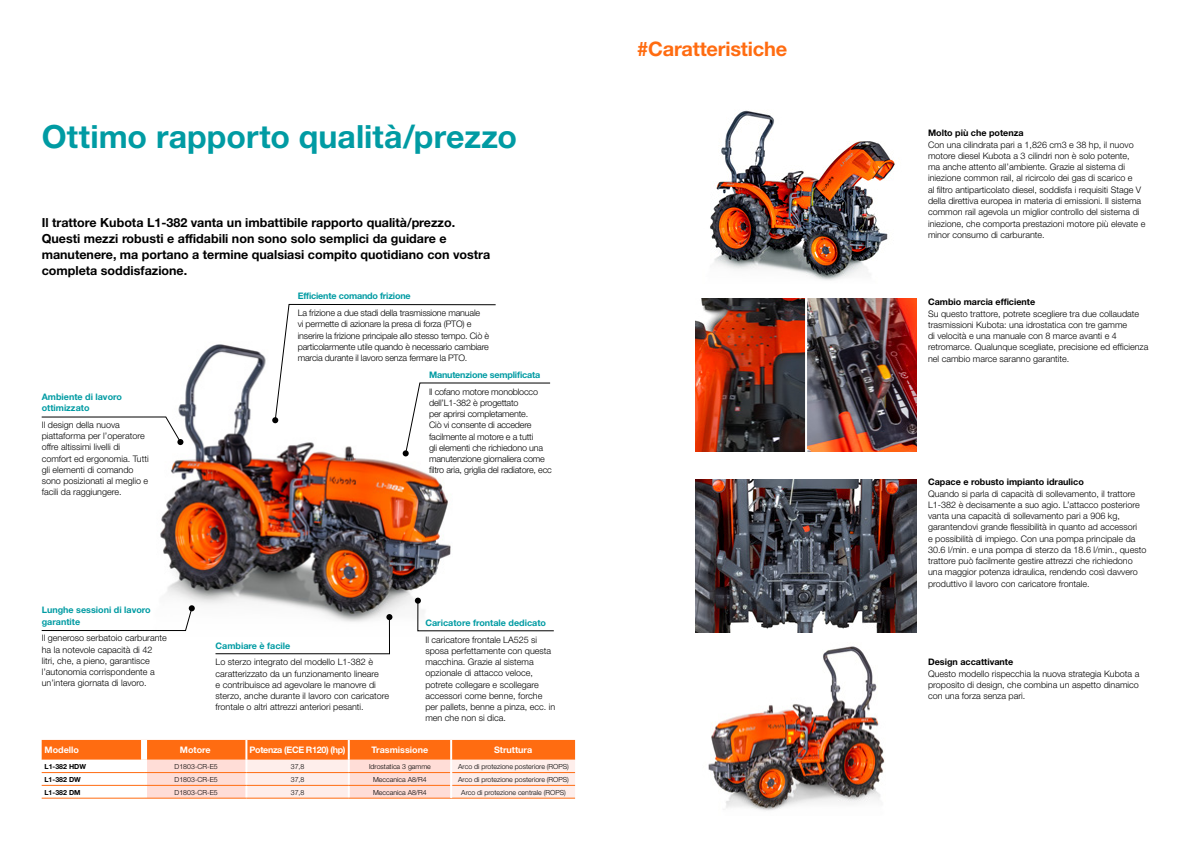
<style>
.page{position:relative;width:1191px;height:842px;background:#fff}
.page>*{position:absolute;margin:0;border:0;box-sizing:border-box;transform-origin:0 0}
.t1{font:700 32px "Helvetica Neue LT Pro";letter-spacing:.005em;color:#009ba3}
.t2{font:700 20px "Helvetica Neue LT Pro";letter-spacing:-.01em;color:#ff6c11}
.t3{font:700 12.5px/16px "Helvetica Neue LT Pro";color:#000}
.t4{font:300 9px/11.2px "Helvetica Neue LT Pro";color:#000}
.t5{font:300 9px/11.2px "Helvetica Neue LT Pro";letter-spacing:-.02em;color:#000}
.t6{font:700 9px/11.2px "Helvetica Neue LT Pro";color:#009ba3}
.t7{font:700 9px "Helvetica Neue LT Pro";color:#000}
.t8{font:700 9px "Helvetica Neue LT Pro";letter-spacing:-.02em;color:#009ba3}
.t9{font:700 9px "Helvetica Neue LT Pro";color:#fff}
.t10{font:700 9px "Helvetica Neue LT Pro";letter-spacing:-.04em;color:#fff}
.t11{font:300 7px "Helvetica Neue LT Pro";color:#000}
.t12{font:700 7px "Helvetica Neue LT Pro";color:#000}
</style>
<div class="page">
<img style="left:710px;top:110px;width:185px;height:171px">
<img style="left:695px;top:298px;width:221px;height:154px">
<img style="left:695px;top:479px;width:221px;height:153px">
<img style="left:160px;top:344px;width:312px;height:288px">
<img style="left:708px;top:646px;width:177px;height:165px">
<hr style="left:805px;top:298px;width:2px;height:154px;background:#fff">
<hr style="left:42px;top:798px;width:102px;height:1px;background:#ff6c11">
<hr style="left:144px;top:798px;width:102px;height:1px;background:#ff6c11">
<hr style="left:246px;top:798px;width:103px;height:1px;background:#ff6c11">
<hr style="left:349px;top:798px;width:102px;height:1px;background:#ff6c11">
<hr style="left:451px;top:798px;width:124px;height:1px;background:#ff6c11">
<svg style="left:42px;top:740px;width:533px;height:58px;background:#febc98"></svg>
<svg style="left:272px;top:304px;width:278px;height:152px"></svg>
<svg style="left:41px;top:605px;width:154px;height:26px"></svg>
<svg style="left:41px;top:416px;width:142px;height:29px"></svg>
<svg style="left:215px;top:614px;width:177px;height:40px"></svg>
<svg style="left:415px;top:598px;width:139px;height:33px"></svg>
<h1 class="t1" style="left:42px;top:117px;width:477px">Ottimo rapporto qualità/prezzo</h1>
<p class="t3" style="left:42px;top:214px;width:450px">Il trattore Kubota L1-382 vanta un imbattibile rapporto qualità/prezzo.<br>Questi mezzi robusti e affidabili non sono solo semplici da guidare e manutenere, ma portano a termine qualsiasi compito quotidiano con vostra completa soddisfazione.</p>
<p class="t6" style="left:42px;top:391px;width:82px">Ambiente di lavoro ottimizzato</p>
<p class="t4" style="left:42px;top:419px;width:109px">Il design della nuova piattaforma per l’operatore offre altissimi livelli di comfort ed ergonomia. Tutti gli elementi di comando sono posizionati al meglio e facili da raggiungere.</p>
<p class="t8" style="left:298px;top:290px;width:114px">Efficiente comando frizione</p>
<p class="t5" style="left:298px;top:307px;width:193px">La frizione a due stadi della trasmissione manuale<br>vi permette di azionare la presa di forza (PTO) e inserire la frizione principale allo stesso tempo. Ciò è particolarmente utile quando è necessario cambiare marcia durante il lavoro senza fermare la PTO.</p>
<p class="t8" style="left:429px;top:369px;width:113px">Manutenzione semplificata</p>
<p class="t5" style="left:429px;top:386px;width:124px">Il cofano motore monoblocco dell’L1-382 è progettato<br>per aprirsi completamente.<br>Ciò vi consente di accedere facilmente al motore e a tutti<br>gli elementi che richiedono una manutenzione giornaliera come filtro aria, griglia del radiatore, ecc</p>
<p class="t6" style="left:42px;top:604px;width:110px">Lunghe sessioni di lavoro garantite</p>
<p class="t4" style="left:42px;top:632px;width:127px">Il generoso serbatoio carburante ha la notevole capacità di 42 litri, che, a pieno, garantisce l’autonomia corrispondente a un’intera giornata di lavoro.</p>
<p class="t6" style="left:215px;top:639px;width:76px">Cambiare è facile</p>
<p class="t4" style="left:215px;top:656px;width:175px">Lo sterzo integrato del modello L1-382 è caratterizzato da un funzionamento lineare<br>e contribuisce ad agevolare le manovre di sterzo, anche durante il lavoro con caricatore frontale o altri attrezzi anteriori pesanti.</p>
<p class="t6" style="left:425px;top:617px;width:122px">Caricatore frontale dedicato</p>
<p class="t4" style="left:425px;top:633px;width:131px">Il caricatore frontale LA525 si sposa perfettamente con questa macchina. Grazie al sistema opzionale di attacco veloce, potrete collegare e scollegare accessori come benne, forche per pallets, benne a pinza, ecc. in men che non si dica.</p>
<p class="t9" style="left:45px;top:744px;width:36px">Modello</p>
<p class="t9" style="left:180px;top:744px;width:32px">Motore</p>
<p class="t10" style="left:250px;top:744px;width:97px">Potenza (ECE R120) (hp)</p>
<p class="t9" style="left:372px;top:744px;width:58px">Trasmissione</p>
<p class="t9" style="left:494px;top:744px;width:40px">Struttura</p>
<p class="t12" style="left:45px;top:762px;width:43px">L1-382 HDW</p>
<p class="t11" style="left:175px;top:762px;width:45px">D1803-CR-E5</p>
<p class="t11" style="left:291px;top:762px;width:15px">37,8</p>
<p class="t11" style="left:369px;top:762px;width:63px">Idrostatica 3 gamme</p>
<p class="t11" style="left:458px;top:762px;width:112px">Arco di protezione posteriore (ROPS)</p>
<p class="t12" style="left:44px;top:775px;width:38px">L1-382 DW</p>
<p class="t11" style="left:175px;top:775px;width:45px">D1803-CR-E5</p>
<p class="t11" style="left:291px;top:775px;width:15px">37,8</p>
<p class="t11" style="left:373px;top:775px;width:55px">Meccanica A8/R4</p>
<p class="t11" style="left:458px;top:775px;width:112px">Arco di protezione posteriore (ROPS)</p>
<p class="t12" style="left:44px;top:788px;width:38px">L1-382 DM</p>
<p class="t11" style="left:175px;top:788px;width:45px">D1803-CR-E5</p>
<p class="t11" style="left:291px;top:788px;width:15px">37,8</p>
<p class="t11" style="left:373px;top:788px;width:55px">Meccanica A8/R4</p>
<p class="t11" style="left:461px;top:788px;width:106px">Arco di protezione centrale (ROPS)</p>
<h2 class="t2" style="left:637px;top:36px;width:151px">#Caratteristiche</h2>
<p class="t7" style="left:928px;top:128px;width:97px">Molto più che potenza</p>
<p class="t4" style="left:928px;top:139px;width:219px">Con una cilindrata pari a 1,826 cm3 e 38 hp, il nuovo motore diesel Kubota a 3 cilindri non è solo potente,<br>ma anche attento all’ambiente. Grazie al sistema di iniezione common rail, al ricircolo dei gas di scarico e<br>al filtro antiparticolato diesel, soddisfa i requisiti Stage V della direttiva europea in materia di emissioni. Il sistema common rail agevola un miglior controllo del sistema di iniezione, che comporta prestazioni motore più elevate e minor consumo di carburante.</p>
<p class="t7" style="left:928px;top:296px;width:109px">Cambio marcia efficiente</p>
<p class="t4" style="left:928px;top:307px;width:222px">Su questo trattore, potrete scegliere tra due collaudate trasmissioni Kubota: una idrostatica con tre gamme<br>di velocità e una manuale con 8 marce avanti e 4 retromarce. Qualunque scegliate, precisione ed efficienza nel cambio marce saranno garantite.</p>
<p class="t7" style="left:928px;top:476px;width:157px">Capace e robusto impianto idraulico</p>
<p class="t4" style="left:928px;top:487px;width:220px">Quando si parla di capacità di sollevamento, il trattore L1-382 è decisamente a suo agio. L’attacco posteriore vanta una capacità di sollevamento pari a 906 kg, garantendovi grande flessibilità in quanto ad accessori<br>e possibilità di impiego. Con una pompa principale da 30.6 l/min. e una pompa di sterzo da 18.6 l/min., questo trattore può facilmente gestire attrezzi che richiedono una maggior potenza idraulica, rendendo così davvero produttivo il lavoro con caricatore frontale.</p>
<p class="t7" style="left:928px;top:656px;width:87px">Design accattivante</p>
<p class="t4" style="left:928px;top:667px;width:213px;text-align:justify">Questo modello rispecchia la nuova strategia Kubota a proposito di design, che combina un aspetto dinamico con una forza senza pari.</p>
</div>
